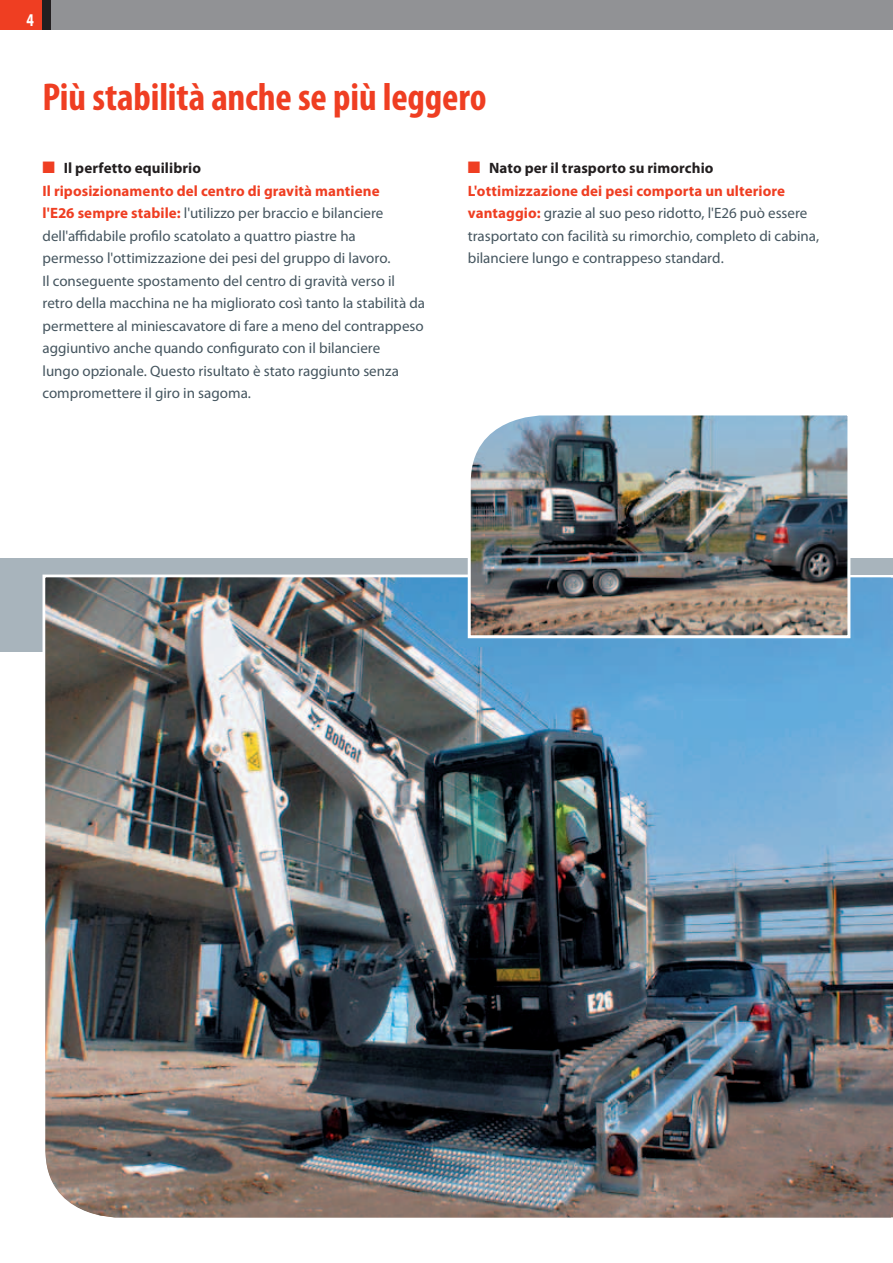
<style>
.page{position:relative;width:893px;height:1263px;background:#fff}
.page>*{position:absolute;margin:0;border:0;box-sizing:border-box;transform-origin:0 0}
.t1{font:700 condensed 39px "Myriad Pro";letter-spacing:-.005em;color:#ef3e22}
.t2{font:700 18px "Myriad Pro";color:#fff;scale:.75 1}
.t3{font:15px/22.5px "Myriad Pro";color:#45555f}
.s1{color:#ef3e22}
.s2{font-weight:700;color:#231f20}
.s3{font-weight:700;color:#ef3e22}
</style>
<div class="page">
<div style="left:0;top:0;width:893px;height:30px;background:#919295"></div>
<div style="left:0;top:0;width:51px;height:30px;background:#ef3e22"></div>
<div style="left:43px;top:0;width:8px;height:30px;background:#231f20"></div>
<svg style="left:0;top:558px;width:893px;height:94px;background:#afbac1"></svg>
<img style="left:45px;top:578px;width:848px;height:639px">
<img style="left:466px;top:415px;width:386px;height:225px">
<p class="t2" style="left:27px;top:9px;width:11px">4</p>
<h1 class="t1" style="left:43px;top:76px;width:446px">Più stabilità anche se più leggero</h1>
<p class="t3" style="left:43px;top:157px;width:384px"><span class="s1">■</span> <span class="s2">Il perfetto equilibrio<br></span><span class="s3">Il riposizionamento del centro di gravità mantiene<br>l'E26 sempre stabile:</span> l'utilizzo per braccio e bilanciere dell'affidabile profilo scatolato a quattro piastre ha<br>permesso l'ottimizzazione dei pesi del gruppo di lavoro.<br>Il conseguente spostamento del centro di gravità verso il retro della macchina ne ha migliorato così tanto la stabilità da permettere al miniescavatore di fare a meno del contrappeso aggiuntivo anche quando configurato con il bilanciere<br>lungo opzionale. Questo risultato è stato raggiunto senza compromettere il giro in sagoma.</p>
<p class="t3" style="left:468px;top:157px;width:353px"><span class="s1">■</span> <span class="s2">Nato per il trasporto su rimorchio </span><span class="s3">L'ottimizzazione dei pesi comporta un ulteriore vantaggio:</span> grazie al suo peso ridotto, l'E26 può essere trasportato con facilità su rimorchio, completo di cabina, bilanciere lungo e contrappeso standard.</p>
</div>
